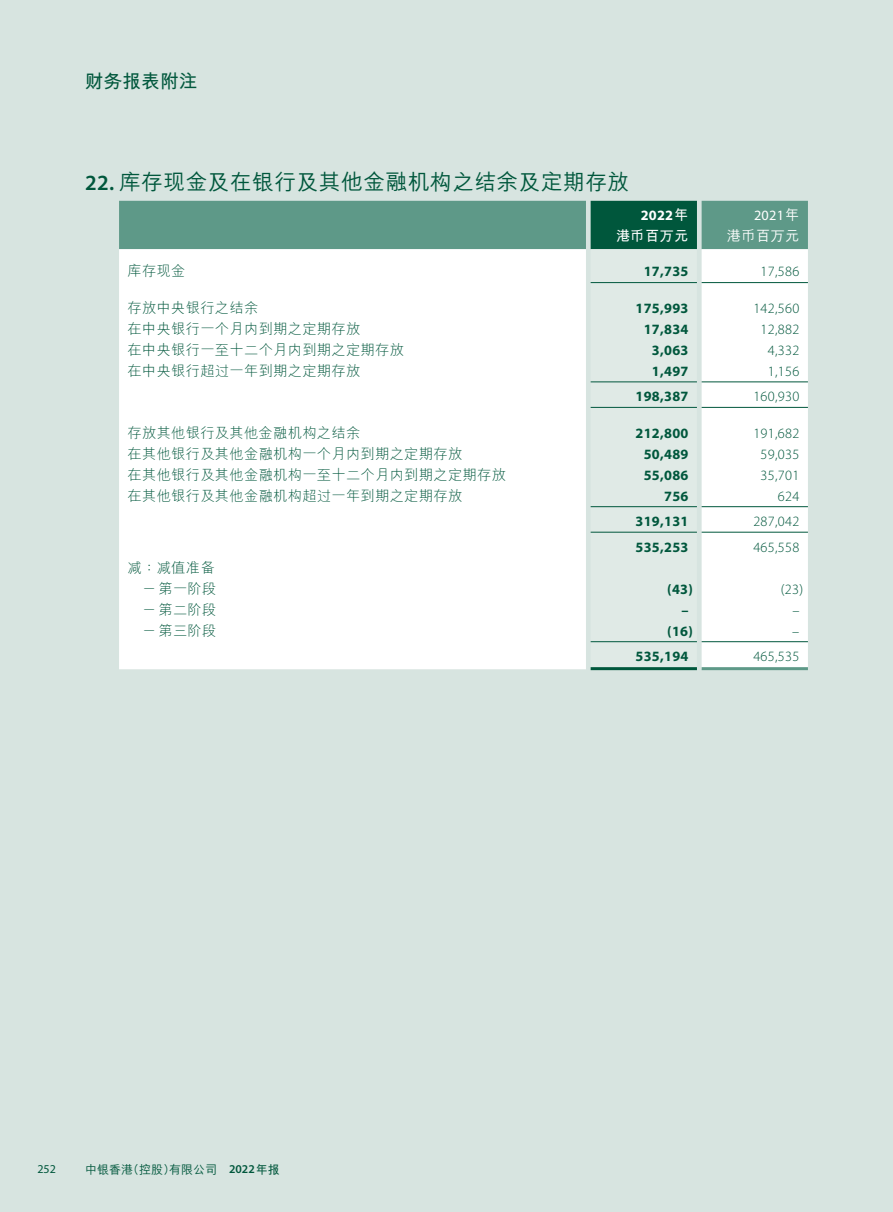
<style>
.page{position:relative;width:893px;height:1212px;background:#fff}
.page>*{position:absolute;margin:0;border:0;box-sizing:border-box;transform-origin:0 0}
.t1{font:500 21.75px "M Hei HKS";letter-spacing:.02em;color:#00573c}
.t2{font:700 18.75px "M Hei HKS";color:#00573c}
.t3{font:300 14.25px/21px "M Hei HKS";letter-spacing:.02em;color:#00573c;text-align:right}
.t4{font:700 14.25px "Myriad Pro";letter-spacing:.02em;color:#00573c}
.t5{font:300 14.25px "Myriad Pro";letter-spacing:.02em;color:#00573c}
.t6{font:700 14.25px "Myriad Pro";color:#fff}
.t7{font:14.25px "Myriad Pro";color:#fff}
.t8{font:700 14.25px "M Hei HKS";letter-spacing:.02em;color:#fff}
.t9{font:500 14.25px "M Hei HKS";letter-spacing:.02em;color:#fff}
.t10{font:500 12px "M Hei HKS";color:#00573c}
.t11{font:12px "Myriad Pro";color:#00573c}
.s1{font-family:"Myriad Pro";font-weight:600}
.s2{font-family:"M Hei HKS"}
.s3{font-family:"M Hei HKS";font-weight:500}
.s4{font-weight:700}
</style>
<div class="page">
<div style="left:0;top:0;width:892px;height:1212px;background:#d7e4e0"></div>
<svg style="left:119px;top:201px;width:689px;height:48px;background:#518f7d"></svg>
<div style="left:119px;top:249px;width:689px;height:420px;background:#fff"></div>
<div style="left:591px;top:249px;width:106px;height:418px;background:#e0eae6"></div>
<hr style="left:591px;top:282px;width:106px;height:1px;background:#00573c">
<hr style="left:702px;top:282px;width:106px;height:1px;background:#00573c">
<hr style="left:591px;top:382px;width:106px;height:1px;background:#00573c">
<hr style="left:702px;top:382px;width:106px;height:1px;background:#00573c">
<hr style="left:591px;top:407px;width:106px;height:1px;background:#00573c">
<hr style="left:702px;top:407px;width:106px;height:1px;background:#00573c">
<hr style="left:591px;top:506px;width:106px;height:1px;background:#00573c">
<hr style="left:702px;top:506px;width:106px;height:1px;background:#00573c">
<hr style="left:591px;top:532px;width:106px;height:1px;background:#00573c">
<hr style="left:702px;top:532px;width:106px;height:1px;background:#00573c">
<hr style="left:591px;top:641px;width:106px;height:1px;background:#00573c">
<hr style="left:702px;top:641px;width:106px;height:1px;background:#00573c">
<hr style="left:591px;top:667px;width:106px;height:3px;background:#00573c">
<hr style="left:702px;top:667px;width:106px;height:3px;background:#5e9988">
<h2 class="t2" style="left:85px;top:67px;width:114px">財務報表附註</h2>
<h1 class="t1" style="left:85px;top:166px;width:546px"><span class="s1">22.</span> 庫存現金及在銀行及其他金融機構之結余及定期存放</h1>
<p class="t6" style="left:641px;top:206px;width:49px">2022<span class="s2">年</span></p>
<p class="t7" style="left:754px;top:206px;width:47px">2021<span class="s3">年</span></p>
<p class="t8" style="left:616px;top:225px;width:74px">港幣百萬元</p>
<p class="t9" style="left:727px;top:225px;width:74px">港幣百萬元</p>
<p class="t3" style="left:128px;top:260px;width:59px">庫存現金</p>
<p class="t4" style="left:644px;top:262px;width:46px">17,735</p>
<p class="t5" style="left:761px;top:264px;width:40px">17,586</p>
<p class="t3" style="left:128px;top:296px;width:132px">存放中央銀行之結余</p>
<p class="t4" style="left:636px;top:299px;width:54px">175,993</p>
<p class="t5" style="left:753px;top:300px;width:48px">142,560</p>
<p class="t3" style="left:128px;top:317px;width:234px">在中央銀行一個月內到期之定期存放</p>
<p class="t4" style="left:644px;top:320px;width:46px">17,834</p>
<p class="t5" style="left:761px;top:321px;width:40px">12,882</p>
<p class="t3" style="left:128px;top:338px;width:278px">在中央銀行一至十二個月內到期之定期存放</p>
<p class="t4" style="left:652px;top:341px;width:38px">3,063</p>
<p class="t5" style="left:768px;top:342px;width:33px">4,332</p>
<p class="t3" style="left:128px;top:359px;width:234px">在中央銀行超過一年到期之定期存放</p>
<p class="t4" style="left:652px;top:362px;width:38px">1,497</p>
<p class="t5" style="left:768px;top:363px;width:33px">1,156</p>
<p class="t4" style="left:636px;top:387px;width:54px">198,387</p>
<p class="t5" style="left:753px;top:389px;width:48px">160,930</p>
<p class="t3" style="left:128px;top:421px;width:234px">存放其他銀行及其他金融機構之結余</p>
<p class="t4" style="left:636px;top:423px;width:54px">212,800</p>
<p class="t5" style="left:753px;top:425px;width:48px">191,682</p>
<p class="t3" style="left:128px;top:442px;width:336px">在其他銀行及其他金融機構一個月內到期之定期存放</p>
<p class="t4" style="left:644px;top:444px;width:46px">50,489</p>
<p class="t5" style="left:761px;top:446px;width:40px">59,035</p>
<p class="t3" style="left:128px;top:463px;width:380px">在其他銀行及其他金融機構一至十二個月內到期之定期存放</p>
<p class="t4" style="left:644px;top:465px;width:46px">55,086</p>
<p class="t5" style="left:761px;top:467px;width:40px">35,701</p>
<p class="t3" style="left:128px;top:484px;width:336px">在其他銀行及其他金融機構超過一年到期之定期存放</p>
<p class="t4" style="left:664px;top:486px;width:26px">756</p>
<p class="t5" style="left:778px;top:488px;width:23px">624</p>
<p class="t4" style="left:636px;top:512px;width:54px">319,131</p>
<p class="t5" style="left:753px;top:513px;width:48px">287,042</p>
<p class="t4" style="left:636px;top:537px;width:54px">535,253</p>
<p class="t5" style="left:753px;top:539px;width:48px">465,558</p>
<p class="t3" style="left:128px;top:556px;width:90px">減：減值準備－第一階段</p>
<p class="t4" style="left:667px;top:579px;width:27px">(43)</p>
<p class="t5" style="left:781px;top:581px;width:24px">(23)</p>
<p class="t3" style="left:142px;top:598px;width:76px">－第二階段</p>
<p class="t4" style="left:681px;top:600px;width:9px">–</p>
<p class="t5" style="left:792px;top:602px;width:9px">–</p>
<p class="t3" style="left:142px;top:619px;width:76px">－第三階段</p>
<p class="t4" style="left:667px;top:621px;width:27px">(16)</p>
<p class="t5" style="left:792px;top:623px;width:9px">–</p>
<p class="t4" style="left:636px;top:647px;width:54px">535,194</p>
<p class="t5" style="left:753px;top:648px;width:48px">465,535</p>
<p class="t11" style="left:37px;top:1161px;width:20px">252</p>
<p class="t10" style="left:85px;top:1160px;width:196px">中銀香港（控股）有限公司 <span class="s1">2022</span><span class="s4">年報</span></p>
</div>
